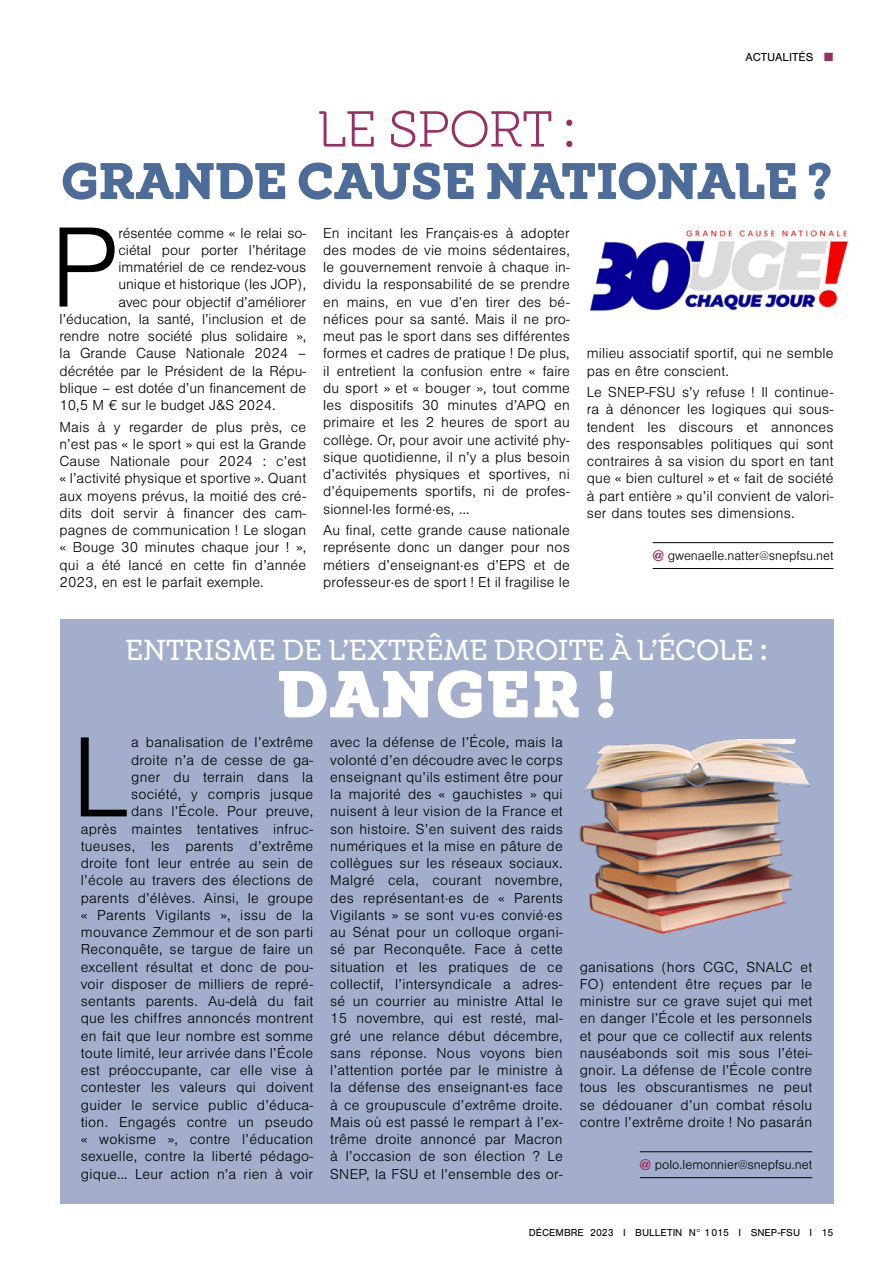
<style>
.page{position:relative;width:893px;height:1263px;background:#fff}
.page>*{position:absolute;margin:0;border:0;box-sizing:border-box;transform-origin:0 0}
.t1{font:300 118.5px "Nimbus San";color:#000}
.t2{font:900 67.5px "Winden Alt";letter-spacing:.02em;color:#fff;scale:.96 1}
.t3{font:700 52.5px "Winden Alt";letter-spacing:-.02em;color:#4e6c99;scale:.96 1}
.t4{font:52.5px "Winden Alt";letter-spacing:-.02em;color:#992e63;scale:.96 1}
.t5{font:500 30px "Winden Alt";letter-spacing:-.01em;color:#fff;scale:.96 1}
.t6{font:300 15px/17.2px "Nimbus San";letter-spacing:.015em;color:#000;text-align:justify}
.t7{font:300 13.5px "Nimbus San";color:#000}
.t8{font:12px "Nimbus San";color:#000}
.t9{font:10.5px "Nimbus San";color:#000}
.s1{color:#992e63}
.s2{font-weight:900;font-size:16.5px;color:#992e63}
</style>
<div class="page">
<hr style="left:653px;top:542px;width:180px;height:1px;background:#000">
<hr style="left:653px;top:568px;width:180px;height:1px;background:#000">
<div style="left:60px;top:619px;width:773px;height:584px;background:#a2aecb"></div>
<hr style="left:640px;top:1151px;width:172px;height:1px;background:#000">
<hr style="left:640px;top:1177px;width:172px;height:1px;background:#000">
<img style="left:589px;top:227px;width:260px;height:86px">
<img style="left:580px;top:739px;width:232px;height:194px">
<p class="t8" style="left:746px;top:51px;width:89px">ACTUALITÉS <span class="s1">■</span></p>
<h3 class="t4" style="left:317px;top:99px;width:271px">LE SPORT :</h3>
<h3 class="t3" style="left:61px;top:146px;width:805px">GRANDE CAUSE NATIONALE ?</h3>
<h1 class="t1" style="left:50px;top:205px;width:70px">P</h1>
<p class="t6" style="left:119px;top:224px;width:189px">résentée comme « le relai so-</p>
<p class="t6" style="left:323px;top:224px;width:248px">En incitant les Français·es à adopter des modes de vie moins sédentaires, le gouvernement renvoie à chaque in&shy;dividu la responsabilité de se prendre en mains, en vue d’en tirer des bé&shy;néfices pour sa santé. Mais il ne pro&shy;meut pas le sport dans ses différentes formes et cadres de pratique ! De plus, il entretient la confusion entre « faire du sport » et « bouger », tout comme les dispositifs 30 minutes d’APQ en primaire et les 2 heures de sport au collège. Or, pour avoir une activité phy&shy;sique quotidienne, il n’y a plus besoin d’activités physiques et sportives, ni d’équipements sportifs, ni de profes&shy;sionnel·les formé·es, …</p>
<p class="t6" style="left:323px;top:522px;width:248px">Au final, cette grande cause nationale représente donc un danger pour nos métiers d’enseignant·es d’EPS et de professeur·es de sport ! Et il fragilise le</p>
<p class="t6" style="left:119px;top:242px;width:189px">ciétal pour porter l’héritage</p>
<p class="t6" style="left:119px;top:259px;width:189px">immatériel de ce rendez-vous</p>
<p class="t6" style="left:119px;top:276px;width:189px">unique et historique (les JOP),</p>
<p class="t6" style="left:119px;top:293px;width:189px">avec pour objectif d’améliorer</p>
<p class="t6" style="left:60px;top:311px;width:248px">l’éducation, la santé, l’inclusion et de</p>
<p class="t6" style="left:60px;top:328px;width:248px">rendre notre société plus solidaire »,</p>
<p class="t6" style="left:60px;top:345px;width:248px">la Grande Cause Nationale 2024 –</p>
<p class="t6" style="left:60px;top:362px;width:248px">décrétée par le Président de la Répu-</p>
<p class="t6" style="left:60px;top:380px;width:248px">blique – est dotée d’un financement de</p>
<p class="t6" style="left:60px;top:397px;width:218px">10,5 M € sur le budget J&amp;S 2024.</p>
<p class="t6" style="left:60px;top:418px;width:248px">Mais à y regarder de plus près, ce n’est pas « le sport » qui est la Grande Cause Nationale pour 2024 : c’est « l’activité physique et sportive ». Quant aux moyens prévus, la moitié des cré&shy;dits doit servir à financer des cam&shy;pagnes de communication ! Le slogan « Bouge 30 minutes chaque jour ! », qui a été lancé en cette fin d’année 2023, en est le parfait exemple.</p>
<p class="t6" style="left:587px;top:345px;width:248px">milieu associatif sportif, qui ne semble pas en être conscient.</p>
<p class="t6" style="left:587px;top:384px;width:248px">Le SNEP-FSU s’y refuse ! Il continue&shy;ra à dénoncer les logiques qui sous&shy;tendent les discours et annonces des responsables politiques qui sont contraires à sa vision du sport en tant que « bien culturel » et « fait de société à part entière » qu’il convient de valori&shy;ser dans toutes ses dimensions.</p>
<p class="t7" style="left:653px;top:548px;width:182px"><span class="s2">@</span> gwenaelle.natter@snepfsu.net</p>
<h3 class="t5" style="left:125px;top:632px;width:671px">ENTRISME DE L’EXTRÊME DROITE À L’ÉCOLE :</h3>
<h2 class="t2" style="left:277px;top:648px;width:354px">DANGER !</h2>
<h1 class="t1" style="left:71px;top:715px;width:59px">L</h1>
<p class="t6" style="left:81px;top:734px;width:234px;text-align:right">a banalisation de l’extrême<br>droite n’a de cesse de ga-<br>gner du terrain dans la société, y compris jusque<br>dans l’École. Pour preuve,<br>après maintes tentatives infruc&shy;tueuses, les parents d’extrême droite font leur entrée au sein de l’école au travers des élections de parents d’élèves. Ainsi, le groupe « Parents Vigilants », issu de la mouvance Zemmour et de son parti<br>Reconquête, se targue de faire un excellent résultat et donc de pou&shy;voir disposer de milliers de repré&shy;sentants parents. Au-delà du fait que les chiffres annoncés montrent en fait que leur nombre est somme toute limité, leur arrivée dans l’École est préoccupante, car elle vise à contester les valeurs qui doivent guider le service public d’éduca&shy;tion. Engagés contre un pseudo « wokisme », contre l’éducation sexuelle, contre la liberté pédago&shy;gique… Leur action n’a rien à voir</p>
<p class="t6" style="left:330px;top:734px;width:234px">avec la défense de l’École, mais la volonté d’en découdre avec le corps enseignant qu’ils estiment être pour la majorité des « gauchistes » qui nuisent à leur vision de la France et son histoire. S’en suivent des raids numériques et la mise en pâture de collègues sur les réseaux sociaux.<br>Malgré cela, courant novembre, des représentant·es de « Parents Vigilants » se sont vu·es convié·es au Sénat pour un colloque organi&shy;sé par Reconquête. Face à cette situation et les pratiques de ce collectif, l’intersyndicale a adres&shy;sé un courrier au ministre Attal le 15 novembre, qui est resté, mal&shy;gré une relance début décembre, sans réponse. Nous voyons bien l’attention portée par le ministre à la défense des enseignant·es face à ce groupuscule d’extrême droite.<br>Mais où est passé le rempart à l’ex&shy;trême droite annoncé par Macron à l’occasion de son élection ? Le SNEP, la FSU et l’ensemble des or-</p>
<p class="t6" style="left:580px;top:958px;width:234px">ganisations (hors CGC, SNALC et FO) entendent être reçues par le ministre sur ce grave sujet qui met en danger l’École et les personnels et pour que ce collectif aux relents nauséabonds soit mis sous l’étei&shy;gnoir. La défense de l’École contre tous les obscurantismes ne peut se dédouaner d’un combat résolu contre l’extrême droite ! No pasarán</p>
<p class="t7" style="left:640px;top:1157px;width:174px"><span class="s2">@</span> polo.lemonnier@snepfsu.net</p>
<p class="t9" style="left:529px;top:1227px;width:306px">DÉCEMBRE 2023 I BULLETIN N° 1015 I SNEP-FSU I 15</p>
</div>
